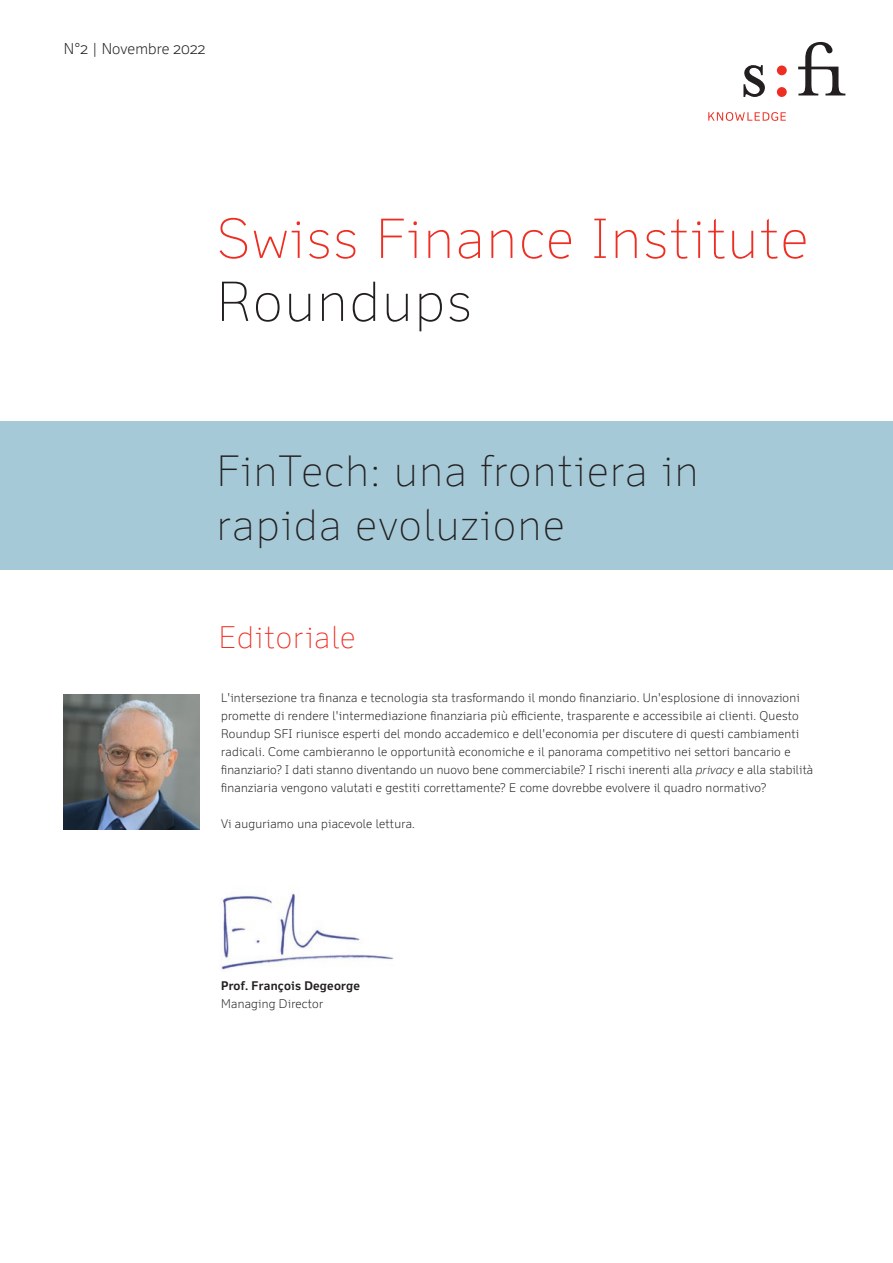
<style>
.page{position:relative;width:893px;height:1263px;background:#fff}
.page>*{position:absolute;margin:0;border:0;box-sizing:border-box;transform-origin:0 0}
.Cover_Title{font:100 54px/63px "Felbridge Pro";letter-spacing:.04em;color:#ee2e22}
.Cover_Title-2{font:100 42px/54px "Felbridge Pro";letter-spacing:.04em;color:#231f20}
.maintitle{font:100 30px "Felbridge Pro";letter-spacing:.035em;color:#ee2e22}
.t1{font:300 15px "Felbridge Pro";letter-spacing:.01em;color:#231f20}
.Copy{font:300 12px/18px "Felbridge Pro";letter-spacing:.02em;color:#231f20}
.Copy-2{font:700 12px/18px "Felbridge Pro";letter-spacing:.02em;color:#231f20}
.s1{color:#231f20}
.s2{font-style:italic}
.s3{font-weight:300}
</style>
<div class="page">
<img style="left:64px;top:695px;width:136px;height:134px">
<img style="left:221px;top:893px;width:173px;height:77px">
<div style="left:0;top:421px;width:893px;height:148px;background:#a5c9d7"></div>
<div style="left:777px;top:65px;width:10px;height:10px;background:#ee2e22;border-radius:50%"></div>
<div style="left:777px;top:87px;width:10px;height:10px;background:#ee2e22;border-radius:50%"></div>
<svg style="left:743px;top:65px;width:22px;height:32px"></svg>
<svg style="left:798px;top:42px;width:47px;height:53px"></svg>
<svg style="left:708px;top:112px;width:78px;height:9px"></svg>
<p class="t1" style="left:64px;top:40px;width:143px">N°2 | Novembre 2022</p>
<p class="Cover_Title" style="left:217px;top:207px;width:592px">Swiss Finance Institute<br><span class="s1">Roundups</span></p>
<p class="Cover_Title-2" style="left:217px;top:443px;width:483px">FinTech: una frontiera in rapida evoluzione</p>
<p class="maintitle" style="left:219px;top:619px;width:138px">Editoriale</p>
<p class="Copy" style="left:221px;top:688px;width:594px">L'intersezione tra finanza e tecnologia sta trasformando il mondo finanziario. Un'esplosione di innovazioni promette di rendere l'intermediazione finanziaria più efficiente, trasparente e accessibile ai clienti. Questo Roundup SFI riunisce esperti del mondo accademico e dell'economia per discutere di questi cambiamenti radicali. Come cambieranno le opportunità economiche e il panorama competitivo nei settori bancario e finanziario? I dati stanno diventando un nuovo bene commerciabile? I rischi inerenti alla <span class="s2">privacy</span> e alla stabilità finanziaria vengono valutati e gestiti correttamente? E come dovrebbe evolvere il quadro normativo?</p>
<p class="Copy" style="left:221px;top:814px;width:195px">Vi auguriamo una piacevole lettura.</p>
<p class="Copy-2" style="left:221px;top:976px;width:140px">Prof. François Degeorge<br><span class="s3">Managing Director</span></p>
</div>
